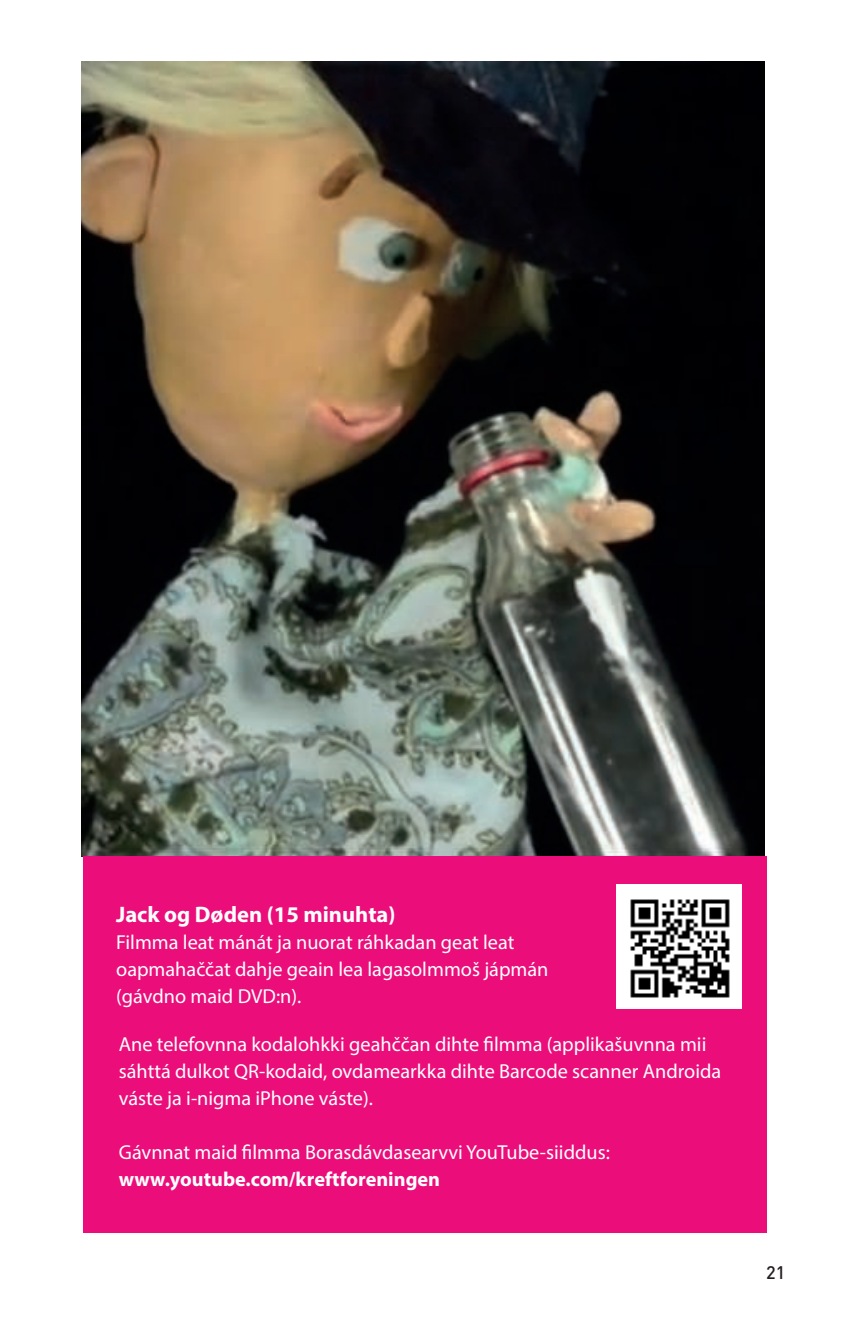
<style>
.page{position:relative;width:862px;height:1340px;background:#fff}
.page>*{position:absolute;margin:0;border:0;box-sizing:border-box;transform-origin:0 0}
.t1{font:700 22.5px "Myriad Pro";color:#fff}
.t2{font:20.25px/27px "Myriad Pro";color:#fff}
.t3{font:700 20.25px "Myriad Pro";color:#fff}
.t4{font:500 18px "DIN";color:#231f20}
</style>
<div class="page">
<img style="left:82px;top:62px;width:681px;height:794px">
<div style="left:83px;top:856px;width:682px;height:376px;background:#eb0e7a"></div>
<img style="left:616px;top:884px;width:125px;height:124px">
<p class="t1" style="left:116px;top:903px;width:281px">Jack og Døden (15 minuhta)</p>
<p class="t2" style="left:116px;top:928px;width:433px">Filmma leat mánát ja nuorat ráhkadan geat leat oapmahaččat dahje geain lea lagasolmmoš jápmán (gávdno maid DVD:n).</p>
<p class="t2" style="left:119px;top:1031px;width:603px">Ane telefovnna kodalohkki geahččan dihte flmma (applikašuvnna mii sáhttá dulkot QR-kodaid, ovdamearkka dihte Barcode scanner Androida váste ja i-nigma iPhone váste).</p>
<p class="t2" style="left:119px;top:1139px;width:492px">Gávnnat maid flmma Borasdávdasearvvi YouTube-siiddus:</p>
<p class="t3" style="left:119px;top:1169px;width:323px">www.youtube.com/kreftforeningen</p>
<p class="t4" style="left:765px;top:1261px;width:21px">21</p>
</div>
